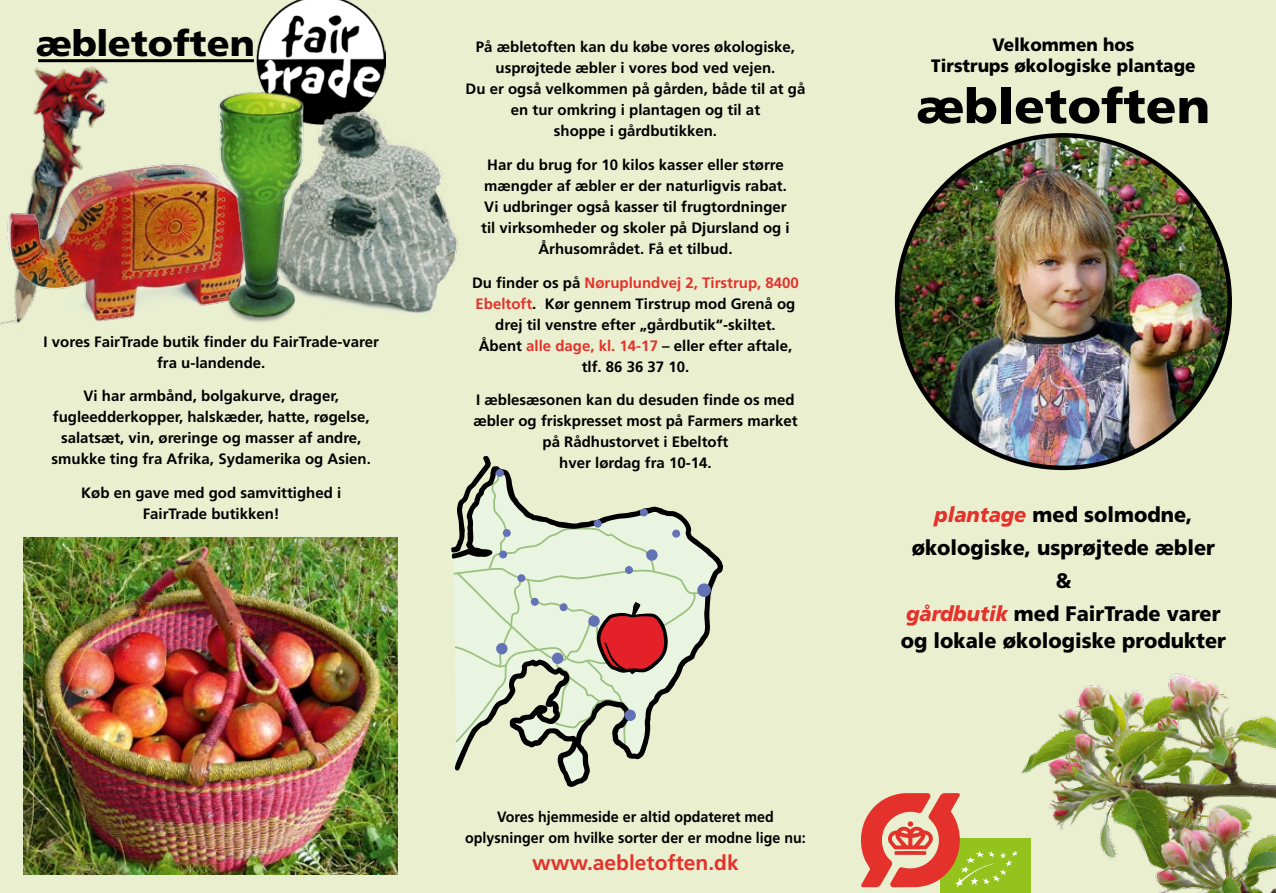
<style>
.page{position:relative;width:1276px;height:893px;background:#e9efcf}
.page>*{position:absolute;margin:0;border:0;box-sizing:border-box;transform-origin:0 0}
.t1{font:900 48px "Frutiger";color:#000;scale:1.05 1}
.t2{font:900 36px "Frutiger";color:#000;scale:1.05 1}
.t3{font:900 21px/33px "Frutiger";color:#000;text-align:center;scale:.95 1}
.t4{font:700 21px "Frutiger";color:#e5312b}
.t5{font:900 18px/21px "Frutiger";color:#000;text-align:center;scale:.95 1}
.t6{font:700 15px/21px "Frutiger";color:#000;text-align:center}
.t7{font:700 15px/21px "Frutiger";color:#000;text-align:center;scale:.95 1}
.s1{color:#e5312b}
.s2{color:#fff}
.s3{font-style:italic;color:#e5312b}
</style>
<div class="page">
<svg style="left:451px;top:455px;width:272px;height:335px;background:#dae0c2"></svg>
<img style="left:0;top:47px;width:156px;height:97px">
<svg style="left:451px;top:455px;width:259px;height:294px;background:#cfd1bc"></svg>
<img style="left:257px;top:0;width:129px;height:104px">
<img style="left:23px;top:538px;width:375px;height:337px">
<hr style="left:38px;top:59px;width:216px;height:3px;background:#000">
<img style="left:897px;top:135px;width:332px;height:333px;border-radius:166px">
<img style="left:1017px;top:667px;width:259px;height:226px">
<div style="left:940px;top:839px;width:91px;height:54px;background:#93c31c"></div>
<svg style="left:860px;top:793px;width:158px;height:94px"></svg>
<img style="left:309px;top:104px;width:155px;height:213px">
<img style="left:0;top:144px;width:260px;height:193px">
<img style="left:208px;top:87px;width:101px;height:237px">
<h2 class="t2" style="left:36px;top:22px;width:210px">æbletoften</h2>
<p class="t6" style="left:44px;top:331px;width:337px">I vores FairTrade butik finder du FairTrade-varer fra u-landende.</p>
<p class="t6" style="left:52px;top:386px;width:321px">Vi har armbånd, bolgakurve, drager, fugleedderkopper, halskæder, hatte, røgelse, salatsæt, vin, øreringe og masser af andre, smukke ting fra Afrika, Sydamerika og Asien.</p>
<p class="t6" style="left:81px;top:482px;width:262px">Køb en gave med god samvittighed i<br>FairTrade butikken!</p>
<p class="t6" style="left:465px;top:36px;width:341px">På æbletoften kan du købe vores økologiske, usprøjtede æbler i vores bod ved vejen.<br>Du er også velkommen på gården, både til at gå en tur omkring i plantagen og til at<br>shoppe i gårdbutikken.</p>
<p class="t6" style="left:481px;top:154px;width:310px">Har du brug for 10 kilos kasser eller større mængder af æbler er der naturligvis rabat.<br>Vi udbringer også kasser til frugtordninger til virksomheder og skoler på Djursland og i Århusområdet. Få et tilbud.</p>
<p class="t6" style="left:472px;top:272px;width:328px">Du finder os på <span class="s1">Nøruplundvej 2, Tirstrup, 8400<br>Ebeltoft</span>.<span class="s2">.</span> Kør gennem Tirstrup mod Grenå og drej til venstre efter „gårdbutik“-skiltet.<br>Åbent <span class="s1">alle dage, kl. 14-17</span> – eller efter aftale, tlf. 86 36 37 10.</p>
<p class="t6" style="left:473px;top:389px;width:325px">I æblesæsonen kan du desuden finde os med æbler og friskpresset most på Farmers market på Rådhustorvet i Ebeltoft<br>hver lørdag fra 10-14.</p>
<p class="t7" style="left:465px;top:807px;width:360px">Vores hjemmeside er altid opdateret med oplysninger om hvilke sorter der er modne lige nu:</p>
<h3 class="t4" style="left:532px;top:851px;width:208px">www.aebletoften.dk</h3>
<p class="t5" style="left:931px;top:34px;width:280px">Velkommen hos<br>Tirstrups økologiske plantage</p>
<h1 class="t1" style="left:916px;top:77px;width:281px">æbletoften</h1>
<h3 class="t3" style="left:906px;top:498px;width:332px"><span class="s3">plantage</span> med solmodne, økologiske, usprøjtede æbler &amp;<br><span class="s3">gårdbutik</span> med FairTrade varer</h3>
<h3 class="t3" style="left:900px;top:623px;width:344px">og lokale økologiske produkter</h3>
</div>
